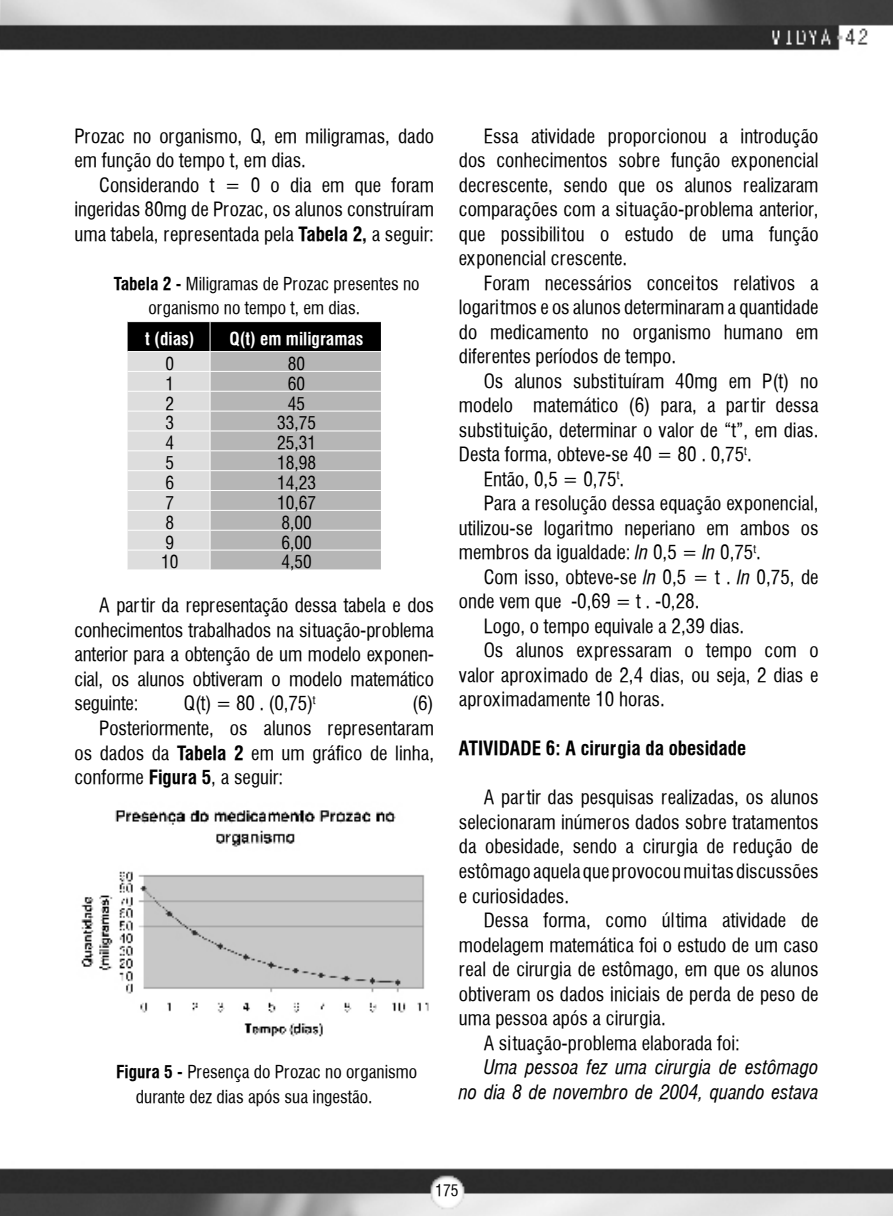
<style>
.page{position:relative;width:893px;height:1216px;background:#fff}
.page>*{position:absolute;margin:0;border:0;box-sizing:border-box;transform-origin:0 0}
.t1{font:19.25px/24.5px "Halvett Condensed";color:#000;text-align:justify}
.t2{font:italic condensed 19.25px/24.5px "Halvett";color:#000;text-align:right}
.t3{font:700 condensed 19.25px "Halvett";color:#000}
.t4{font:17.5px/24.5px "Halvett Condensed";color:#000}
.t5{font:700 condensed 17.5px "Halvett";color:#fff}
.t6{font:15.75px "Halvett Condensed";color:#000}
.s1{font-family:"Halvett";font-weight:700;font-stretch:condensed}
.s2{font-family:"Halvett";font-style:italic;font-stretch:condensed}
</style>
<div class="page">
<img style="left:0;top:0;width:893px;height:1215px">
<svg style="left:128px;top:321px;width:253px;height:248px"></svg>
<hr style="left:128px;top:569px;width:82px;height:1px;background:#fff">
<hr style="left:210px;top:569px;width:171px;height:1px;background:#fff">
<img style="left:74px;top:801px;width:360px;height:242px">
<p class="t1" style="left:74px;top:123px;width:361px">Prozac no organismo, Q, em miligramas, dado em função do tempo t, em dias.</p>
<p class="t1" style="left:74px;top:172px;width:361px;text-indent:25px">Considerando t = 0 o dia em que foram ingeridas 80mg de Prozac, os alunos construíram uma tabela, representada pela <span class="s1">Tabela 2,</span> a seguir:</p>
<p class="t4" style="left:148px;top:271px;width:273px;text-indent:-35px"><span class="s1">Tabela 2 -</span> Miligramas de Prozac presentes no organismo no tempo t, em dias.</p>
<p class="t5" style="left:145px;top:328px;width:51px">t (dias)</p>
<p class="t5" style="left:230px;top:328px;width:135px">Q(t) em miligramas</p>
<p class="t4" style="left:166px;top:351px;width:10px">0</p>
<p class="t4" style="left:288px;top:351px;width:19px">80</p>
<p class="t4" style="left:166px;top:371px;width:10px">1</p>
<p class="t4" style="left:288px;top:371px;width:19px">60</p>
<p class="t4" style="left:166px;top:391px;width:10px">2</p>
<p class="t4" style="left:288px;top:391px;width:19px">45</p>
<p class="t4" style="left:166px;top:411px;width:10px">3</p>
<p class="t4" style="left:277px;top:411px;width:40px">33,75</p>
<p class="t4" style="left:166px;top:430px;width:10px">4</p>
<p class="t4" style="left:277px;top:430px;width:40px">25,31</p>
<p class="t4" style="left:166px;top:450px;width:10px">5</p>
<p class="t4" style="left:277px;top:450px;width:40px">18,98</p>
<p class="t4" style="left:166px;top:470px;width:10px">6</p>
<p class="t4" style="left:277px;top:470px;width:40px">14,23</p>
<p class="t4" style="left:166px;top:490px;width:10px">7</p>
<p class="t4" style="left:277px;top:490px;width:40px">10,67</p>
<p class="t4" style="left:166px;top:510px;width:10px">8</p>
<p class="t4" style="left:281px;top:510px;width:32px">8,00</p>
<p class="t4" style="left:166px;top:530px;width:10px">9</p>
<p class="t4" style="left:281px;top:530px;width:32px">6,00</p>
<p class="t4" style="left:161px;top:550px;width:19px">10</p>
<p class="t4" style="left:281px;top:550px;width:32px">4,50</p>
<p class="t1" style="left:74px;top:593px;width:361px;text-indent:25px">A partir da representação dessa tabela e dos conhecimentos trabalhados na situação-problema anterior para a obtenção de um modelo exponen&shy;cial, os alunos obtiveram o modelo matemático seguinte:</p>
<p class="t1" style="left:184px;top:691px;width:133px">Q(t) = 80 . (0,75)<sup>t</sup></p>
<p class="t1" style="left:412px;top:691px;width:23px">(6)</p>
<p class="t1" style="left:99px;top:715px;width:336px">Posteriormente, os alunos representaram</p>
<p class="t1" style="left:74px;top:740px;width:361px">os dados da <span class="s1">Tabela 2</span> em um gráfico de linha,</p>
<p class="t1" style="left:74px;top:764px;width:210px">conforme <span class="s1">Figura 5</span>, a seguir:</p>
<p class="t4" style="left:136px;top:1059px;width:283px;text-indent:-20px"><span class="s1">Figura 5 -</span> Presença do Prozac no organismo durante dez dias após sua ingestão.</p>
<p class="t1" style="left:459px;top:123px;width:361px;text-indent:25px">Essa atividade proporcionou a introdução dos conhecimentos sobre função exponencial decrescente, sendo que os alunos realizaram comparações com a situação-problema anterior, que possibilitou o estudo de uma função exponencial crescente.</p>
<p class="t1" style="left:459px;top:270px;width:361px;text-indent:25px">Foram necessários conceitos relativos a logaritmos e os alunos determinaram a quantidade do medicamento no organismo humano em diferentes períodos de tempo.</p>
<p class="t1" style="left:484px;top:368px;width:336px">Os alunos substituíram 40mg em P(t) no</p>
<p class="t1" style="left:459px;top:393px;width:361px">modelo matemático (6) para, a partir dessa</p>
<p class="t1" style="left:459px;top:417px;width:361px">substituição, determinar o valor de “t”, em dias.</p>
<p class="t1" style="left:459px;top:442px;width:294px">Desta forma, obteve-se 40 = 80 . 0,75<sup>t</sup>.</p>
<p class="t1" style="left:484px;top:466px;width:142px">Então, 0,5 = 0,75<sup>t</sup>.</p>
<p class="t1" style="left:484px;top:491px;width:336px">Para a resolução dessa equação exponencial,</p>
<p class="t1" style="left:459px;top:515px;width:361px">utilizou-se logaritmo neperiano em ambos os</p>
<p class="t1" style="left:459px;top:540px;width:304px">membros da igualdade: <span class="s2">ln</span> 0,5 = <span class="s2">ln</span> 0,75<sup>t</sup>.</p>
<p class="t1" style="left:484px;top:564px;width:336px">Com isso, obteve-se <span class="s2">ln</span> 0,5 = t . <span class="s2">ln</span> 0,75, de</p>
<p class="t1" style="left:459px;top:589px;width:242px">onde vem que -0,69 = t . -0,28.</p>
<p class="t1" style="left:484px;top:613px;width:262px">Logo, o tempo equivale a 2,39 dias.</p>
<p class="t1" style="left:484px;top:638px;width:336px">Os alunos expressaram o tempo com o</p>
<p class="t1" style="left:459px;top:662px;width:361px">valor aproximado de 2,4 dias, ou seja, 2 dias e</p>
<p class="t1" style="left:459px;top:687px;width:207px">aproximadamente 10 horas.</p>
<p class="t3" style="left:459px;top:737px;width:289px">ATIVIDADE 6: A cirurgia da obesidade</p>
<p class="t1" style="left:459px;top:785px;width:361px;text-indent:25px">A partir das pesquisas realizadas, os alunos selecionaram inúmeros dados sobre tratamentos da obesidade, sendo a cirurgia de redução de estômago aquela que provocou muitas discussões e curiosidades.</p>
<p class="t1" style="left:484px;top:907px;width:336px">Dessa forma, como última atividade de</p>
<p class="t1" style="left:459px;top:932px;width:361px">modelagem matemática foi o estudo de um caso</p>
<p class="t1" style="left:459px;top:956px;width:361px">real de cirurgia de estômago, em que os alunos</p>
<p class="t1" style="left:459px;top:981px;width:361px">obtiveram os dados iniciais de perda de peso de</p>
<p class="t1" style="left:459px;top:1005px;width:208px">uma pessoa após a cirurgia.</p>
<p class="t1" style="left:484px;top:1030px;width:258px">A situação-problema elaborada foi:</p>
<p class="t2" style="left:459px;top:1055px;width:361px">Uma pessoa fez uma cirurgia de estômago<br>no dia 8 de novembro de 2004, quando estava</p>
<p class="t6" style="left:435px;top:1181px;width:25px">175</p>
</div>
